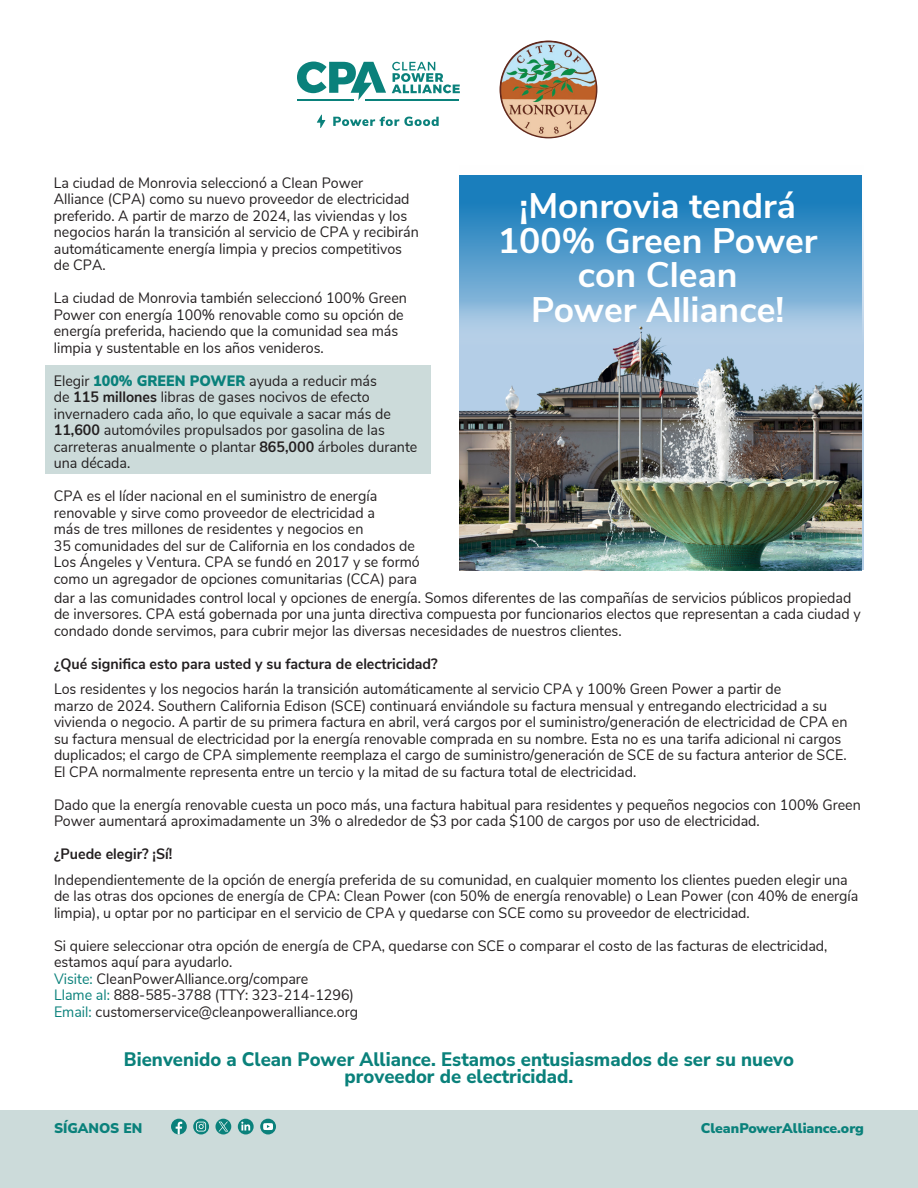
<style>
.page{position:relative;width:918px;height:1188px;background:#fff}
.page>*{position:absolute;margin:0;border:0;box-sizing:border-box;transform-origin:0 0}
.t1{font:700 35.4px/34.5px "Nunito Sans";color:#fff;text-align:center}
.t2{font:800 19.5px/16.5px "Nunito Sans";color:#0a817b;text-align:center;scale:.95 1}
.t3{font:15px/16.5px "Nunito Sans";color:#231f20;scale:.95 1}
.Paragraph_Style_2{font:700 15px "Nunito Sans";color:#231f20;scale:.95 1}
.t4{font:900 13.95px "Nunito Sans";color:#0a817b}
.s1{font-weight:900;color:#0a817b}
.s2{font-weight:700}
.s3{color:#0a817b}
</style>
<div class="page">
<div style="left:0;top:1111px;width:918px;height:77px;background:#ccdbda"></div>
<div style="left:45px;top:365px;width:386px;height:109px;background:#ccdbda"></div>
<hr style="left:297px;top:100px;width:56px;height:1px;background:#0a817b">
<hr style="left:365px;top:100px;width:94px;height:1px;background:#0a817b">
<svg style="left:297px;top:62px;width:89px;height:38px"></svg>
<svg style="left:392px;top:62px;width:68px;height:31px"></svg>
<svg style="left:333px;top:117px;width:106px;height:9px"></svg>
<svg style="left:317px;top:115px;width:8px;height:13px"></svg>
<svg style="left:171px;top:1119px;width:16px;height:15px"></svg>
<svg style="left:176px;top:1122px;width:6px;height:12px"></svg>
<svg style="left:193px;top:1119px;width:16px;height:15px"></svg>
<svg style="left:196px;top:1122px;width:10px;height:10px"></svg>
<div style="left:260px;top:1119px;width:16px;height:15px;background:#0a817b;border-radius:50%"></div>
<svg style="left:263px;top:1123px;width:10px;height:7px"></svg>
<svg style="left:238px;top:1119px;width:16px;height:15px"></svg>
<svg style="left:241px;top:1122px;width:9px;height:9px"></svg>
<svg style="left:215px;top:1119px;width:16px;height:15px"></svg>
<svg style="left:219px;top:1122px;width:9px;height:10px"></svg>
<svg style="left:460px;top:175px;width:404px;height:395px;background:#519acb"></svg>
<img style="left:460px;top:324px;width:402px;height:246px">
<img style="left:500px;top:40px;width:97px;height:98px;border-radius:49px">
<p class="t3" style="left:54px;top:173px;width:386px">La ciudad de Monrovia seleccionó a Clean Power<br>Alliance (CPA) como su nuevo proveedor de electricidad preferido. A partir de marzo de 2024, las viviendas y los negocios harán la transición al servicio de CPA y recibirán automáticamente energía limpia y precios competitivos de CPA.</p>
<p class="t3" style="left:54px;top:289px;width:373px">La ciudad de Monrovia también seleccionó 100% Green Power con energía 100% renovable como su opción de energía preferida, haciendo que la comunidad sea más limpia y sustentable en los años venideros.</p>
<p class="t3" style="left:54px;top:371px;width:384px">Elegir <span class="s1">100% GREEN POWER</span> ayuda a reducir más<br>de <span class="s2">115 millones</span> libras de gases nocivos de efecto invernadero cada año, lo que equivale a sacar más de <span class="s2">11,600</span> automóviles propulsados por gasolina de las carreteras anualmente o plantar <span class="s2">865,000</span> árboles durante una década.</p>
<p class="t3" style="left:54px;top:487px;width:387px">CPA es el líder nacional en el suministro de energía renovable y sirve como proveedor de electricidad a<br>más de tres millones de residentes y negocios en<br>35 comunidades del sur de California en los condados de Los Ángeles y Ventura. CPA se fundó en 2017 y se formó como un agregador de opciones comunitarias (CCA) para</p>
<p class="t3" style="left:54px;top:588px;width:851px">dar a las comunidades control local y opciones de energía. Somos diferentes de las compañías de servicios públicos propiedad de inversores. CPA está gobernada por una junta directiva compuesta por funcionarios electos que representan a cada ciudad y condado donde servimos, para cubrir mejor las diversas necesidades de nuestros clientes.</p>
<p class="Paragraph_Style_2" style="left:54px;top:652px;width:405px">¿Qué significa esto para usted y su factura de electricidad?</p>
<p class="t3" style="left:54px;top:680px;width:837px">Los residentes y los negocios harán la transición automáticamente al servicio CPA y 100% Green Power a partir de<br>marzo de 2024. Southern California Edison (SCE) continuará enviándole su factura mensual y entregando electricidad a su vivienda o negocio. A partir de su primera factura en abril, verá cargos por el suministro/generación de electricidad de CPA en su factura mensual de electricidad por la energía renovable comprada en su nombre. Esta no es una tarifa adicional ni cargos duplicados; el cargo de CPA simplemente reemplaza el cargo de suministro/generación de SCE de su factura anterior de SCE.<br>El CPA normalmente representa entre un tercio y la mitad de su factura total de electricidad.</p>
<p class="t3" style="left:54px;top:795px;width:851px">Dado que la energía renovable cuesta un poco más, una factura habitual para residentes y pequeños negocios con 100% Green<br>Power aumentará aproximadamente un 3% o alrededor de $3 por cada $100 de cargos por uso de electricidad.</p>
<p class="Paragraph_Style_2" style="left:54px;top:843px;width:126px">¿Puede elegir? ¡Sí!</p>
<p class="t3" style="left:54px;top:870px;width:848px">Independientemente de la opción de energía preferida de su comunidad, en cualquier momento los clientes pueden elegir una de las otras dos opciones de energía de CPA: Clean Power (con 50% de energía renovable) o Lean Power (con 40% de energía limpia), u optar por no participar en el servicio de CPA y quedarse con SCE como su proveedor de electricidad.</p>
<p class="t3" style="left:54px;top:936px;width:816px">Si quiere seleccionar otra opción de energía de CPA, quedarse con SCE o comparar el costo de las facturas de electricidad, estamos aquí para ayudarlo.<br><span class="s3">Visite:</span> CleanPowerAlliance.org/compare<br><span class="s3">Llame al:</span> 888-585-3788 (TTY: 323-214-1296)<br><span class="s3">Email:</span> customerservice@cleanpoweralliance.org</p>
<p class="t2" style="left:124px;top:1050px;width:707px">Bienvenido a Clean Power Alliance. Estamos entusiasmados de ser su nuevo proveedor de electricidad.</p>
<p class="t4" style="left:54px;top:1118px;width:90px">SÍGANOS EN</p>
<p class="t4" style="left:701px;top:1118px;width:165px">CleanPowerAlliance.org</p>
<p class="t1" style="left:498px;top:187px;width:321px">¡Monrovia tendrá<br>100% Green Power con Clean<br>Power Alliance!</p>
</div>
